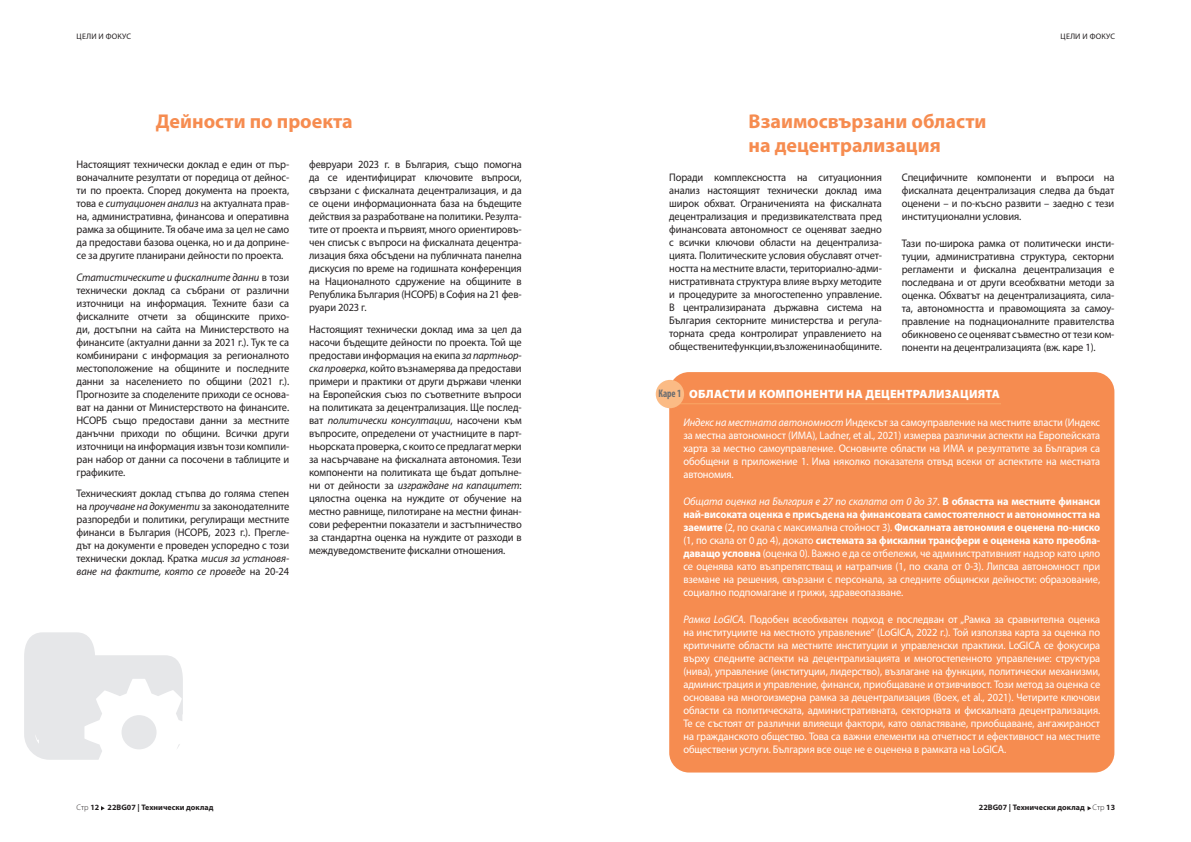
<style>
.page{position:relative;width:1191px;height:842px;background:#fff}
.page>*{position:absolute;margin:0;border:0;box-sizing:border-box;transform-origin:0 0}
._1_Titre-couleur{font:700 20px/24px "Myriad Pro";color:#f68c50}
.Encadre_titre_ok{font:900 12px "Myriad Pro";letter-spacing:.02em;color:#fff}
._3_Texte-ok{font:11px/13px "Myriad Pro";letter-spacing:-.01em;color:#231f20;text-align:justify;scale:.95 1}
.Encadre_txt_ok{font:11px/13px "Myriad Pro";letter-spacing:-.01em;color:#fff;text-align:justify;scale:.95 1}
.Legende_condensed{font:700 condensed 11px "Myriad Pro";color:#6c6d70;scale:.9 1}
.t1{font:700 8px "Myriad Pro";letter-spacing:.005em;color:#231f20}
.Tetiere_ok{font:8px "Myriad Pro";letter-spacing:.025em;color:#231f20}
.s1{font-style:italic}
.s2{font-weight:700}
.s3{font-weight:300}
</style>
<div class="page">
<svg style="left:101px;top:806px;width:4px;height:4px"></svg>
<svg style="left:1087px;top:806px;width:4px;height:4px"></svg>
<div style="left:669px;top:372px;width:445px;height:400px;background:#f68c50;border-radius:20px"></div>
<hr style="left:669px;top:403px;width:332px;height:1px;background:#f9a766">
<div style="left:656px;top:380px;width:28px;height:28px;background:#fbbb85;border-radius:50%"></div>
<svg style="left:24px;top:632px;width:159px;height:128px"></svg>
<div style="left:122px;top:715px;width:35px;height:34px;background:#e6e7e9;border-radius:50%"></div>
<p class="Tetiere_ok" style="left:77px;top:31px;width:56px">ЦЕЛИ И ФОКУС</p>
<p class="Tetiere_ok" style="left:1060px;top:31px;width:56px">ЦЕЛИ И ФОКУС</p>
<p class="_1_Titre-couleur" style="left:156px;top:109px;width:198px">Дейности по проекта</p>
<p class="_3_Texte-ok" style="left:77px;top:158px;width:225px">Настоящият технически доклад е един от пър&shy;воначалните резултати от поредица от дейнос&shy;ти по проекта. Според документа на проекта, това е <span class="s1">ситуационен анализ</span> на актуалната прав&shy;на, административна, финансова и оперативна рамка за общините. Тя обаче има за цел не само да предостави базова оценка, но и да доприне&shy;се за другите планирани дейности по проекта.</p>
<p class="_3_Texte-ok" style="left:77px;top:271px;width:225px"><span class="s1">Статистическите и фискалните данни</span> в този технически доклад са събрани от различни източници на информация. Техните бази са фискалните отчети за общинските прихо&shy;ди, достъпни на сайта на Министерството на финансите (актуални данни за 2021 г.). Тук те са комбинирани с информация за регионалното местоположение на общините и последните данни за населението по общини (2021 г.).<br>Прогнозите за споделените приходи се основа&shy;ват на данни от Министерството на финансите.<br>НСОРБ също предостави данни за местните данъчни приходи по общини. Всички други източници на информация извън този компили&shy;ран набор от данни са посочени в таблиците и графиките.</p>
<p class="_3_Texte-ok" style="left:77px;top:487px;width:225px">Техническият доклад стъпва до голяма степен на <span class="s1">проучване на документи</span> за законодателните разпоредби и политики, регулиращи местните финанси в България (НСОРБ, 2023 г.). Прегле&shy;дът на документи е проведен успоредно с този технически доклад. Кратка <span class="s1">мисия за установя&shy;ване на фактите, която се проведе</span> на 20-24</p>
<p class="_3_Texte-ok" style="left:309px;top:158px;width:225px">февруари 2023 г. в България, също помогна да се идентифицират ключовите въпроси, свързани с фискалната децентрализация, и да се оцени информационната база на бъдещите действия за разработване на политики. Резулта&shy;тите от проекта и първият, много ориентировъ&shy;чен списък с въпроси на фискалната децентра&shy;лизация бяха обсъдени на публичната панелна дискусия по време на годишната конференция на Националното сдружение на общините в Република България (НСОРБ) в София на 21 фев&shy;руари 2023 г.</p>
<p class="_3_Texte-ok" style="left:309px;top:323px;width:225px">Настоящият технически доклад има за цел да насочи бъдещите дейности по проекта. Той ще предостави информация на екипа <span class="s1">за партньор&shy;ска проверка</span>, който възнамерява да предостави примери и практики от други държави членки на Европейския съюз по съответните въпроси на политиката за децентрализация. Ще послед&shy;ват <span class="s1">политически консултации</span>, насочени към въпросите, определени от участниците в парт&shy;ньорската проверка, с които се предлагат мерки за насърчаване на фискалната автономия. Тези компоненти на политиката ще бъдат допълне&shy;ни от дейности за <span class="s1">изграждане на капацитет</span>: цялостна оценка на нуждите от обучение на местно равнище, пилотиране на местни финан&shy;сови референтни показатели и застъпничество за стандартна оценка на нуждите от разходи в междуведомствените фискални отношения.</p>
<p class="_1_Titre-couleur" style="left:748px;top:109px;width:239px">Взаимосвързани области на децентрализация</p>
<p class="_3_Texte-ok" style="left:669px;top:171px;width:225px">Поради комплексността на ситуационния анализ настоящият технически доклад има широк обхват. Ограниченията на фискалната децентрализация и предизвикателствата пред финансовата автономност се оценяват заедно с всички ключови области на децентрализа&shy;цията. Политическите условия обуславят отчет&shy;ността на местните власти, териториално-адми&shy;нистративната структура влияе върху методите и процедурите за многостепенно управление.<br>В централизираната държавна система на България секторните министерства и регула&shy;торната среда контролират управлението на обществените функции, възложени на общините.</p>
<p class="_3_Texte-ok" style="left:901px;top:171px;width:225px">Специфичните компоненти и въпроси на фискалната децентрализация следва да бъдат оценени – и по-късно развити – заедно с тези институционални условия.</p>
<p class="_3_Texte-ok" style="left:901px;top:237px;width:225px">Тази по-широка рамка от политически инсти&shy;туции, административна структура, секторни регламенти и фискална децентрализация е последвана и от други всеобхватни методи за оценка. Обхватът на децентрализацията, сила&shy;та, автономността и правомощията за самоу&shy;правление на поднационалните правителства обикновено се оценяват съвместно от тези ком&shy;поненти на децентрализацията (вж. каре 1).</p>
<p class="Legende_condensed" style="left:658px;top:387px;width:27px">Каре 1</p>
<p class="Encadre_titre_ok" style="left:689px;top:386px;width:312px">ОБЛАСТИ И КОМПОНЕНТИ НА ДЕЦЕНТРАЛИЗАЦИЯТА</p>
<p class="Encadre_txt_ok" style="left:683px;top:415px;width:440px"><span class="s1">Индекс на местната автономност</span> Индексът за самоуправление на местните власти (Индекс за местна автономност (ИМА), Ladner, et al., 2021) измерва различни аспекти на Европейската харта за местно самоуправление. Основните области на ИМА и резултатите за България са обобщени в приложение 1. Има няколко показателя отвъд всеки от аспектите на местната автономия.</p>
<p class="Encadre_txt_ok" style="left:683px;top:494px;width:440px"><span class="s1">Общата оценка на България е 27 по скалата от 0 до 37</span>. <span class="s2">В областта на местните финанси най-високата оценка е присъдена на финансовата самостоятелност и автономността на заемите</span> (2, по скала с максимална стойност 3). <span class="s2">Фискалната автономия е оценена по-ниско </span>(1, по скала от 0 до 4), докато <span class="s2">системата за фискални трансфери е оценена като преобла&shy;даващо условна</span> (оценка 0). Важно е да се отбележи, че административният надзор като цяло се оценява като възпрепятстващ и натрапчив (1, по скала от 0-3). Липсва автономност при вземане на решения, свързани с персонала, за следните общински дейности: образование, социално подпомагане и грижи, здравеопазване.</p>
<p class="Encadre_txt_ok" style="left:683px;top:613px;width:440px"><span class="s1">Рамка LoGICA.</span> Подобен всеобхватен подход е последван от „Рамка за сравнителна оценка на институциите на местното управление“ (LoGICA, 2022 г.). Той използва карта за оценка по критичните области на местните институции и управленски практики. LoGICA се фокусира върху следните аспекти на децентрализацията и многостепенното управление: структура (нива), управление (институции, лидерство), възлагане на функции, политически механизми, администрация и управление, финанси, приобщаване и отзивчивост. Този метод за оценка се основава на многоизмерна рамка за децентрализация (Boex, et al., 2021). Четирите ключови области са политическата, административната, секторната и фискалната децентрализация.<br>Те се състоят от различни влияещи фактори, като овластяване, приобщаване, ангажираност на гражданското общество. Това са важни елементи на отчетност и ефективност на местните обществени услуги. България все още не е оценена в рамката на LoGICA.</p>
<p class="t1" style="left:77px;top:802px;width:138px"><span class="s3">Cтр</span> 12 22BG07 | Технически доклад</p>
<p class="t1" style="left:979px;top:802px;width:138px">22BG07 | Технически доклад <span class="s3">Cтр</span> 13</p>
</div>
